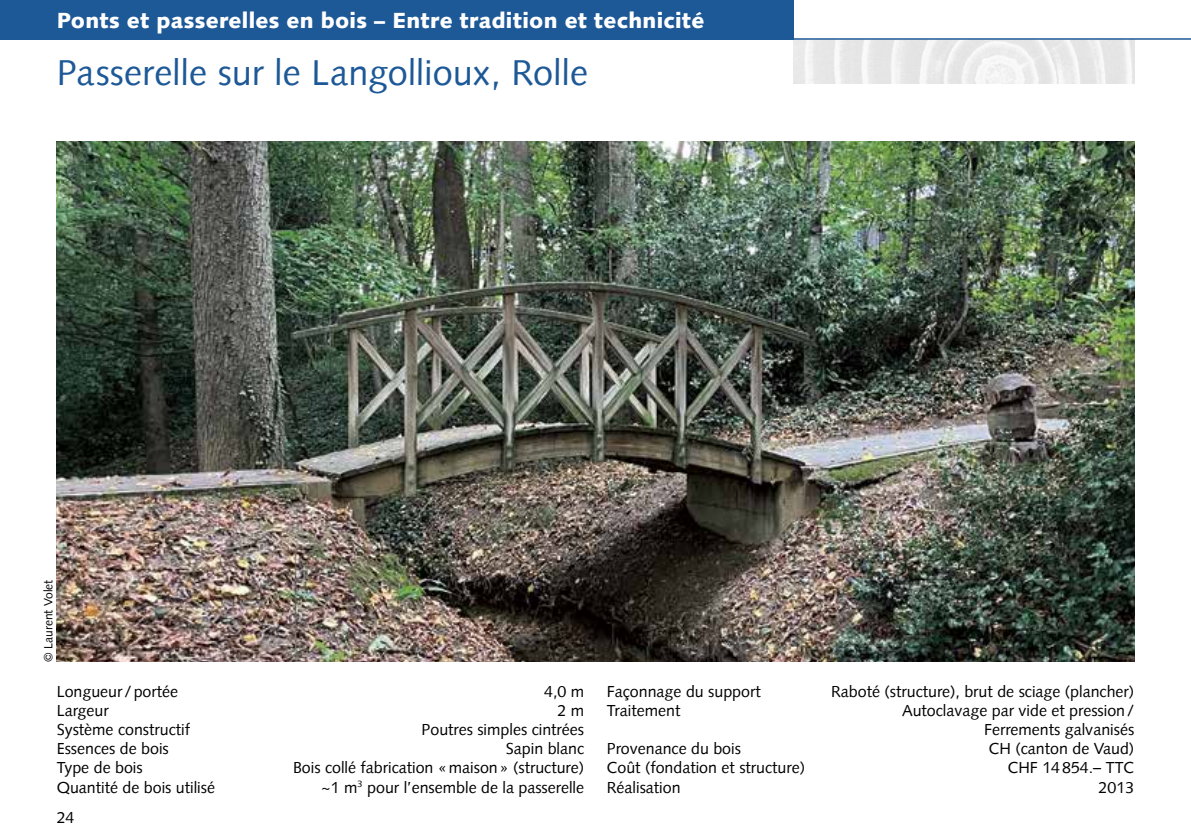
<style>
.page{position:relative;width:1191px;height:840px;background:#fff}
.page>*{position:absolute;margin:0;border:0;box-sizing:border-box;transform-origin:0 0}
.t1{font:36px "Syntax";letter-spacing:.005em;color:#1d5897}
.t2{font:900 22px "Syntax";letter-spacing:.015em;color:#fff}
.t3{font:16px/19.2px "Syntax";color:#000;text-align:right}
.t4{font:12px "Syntax";color:#000}
</style>
<div class="page">
<img style="left:794px;top:40px;width:340px;height:44px">
<div style="left:0;top:0;width:794px;height:40px;background:#1d5897"></div>
<hr style="left:794px;top:38px;width:397px;height:2px;background:#1d5897">
<img style="left:57px;top:142px;width:1077px;height:519px">
<h2 class="t2" style="left:57px;top:7px;width:649px">Ponts et passerelles en bois – Entre tradition et technicité</h2>
<h1 class="t1" style="left:57px;top:51px;width:533px">Passerelle sur le Langollioux, Rolle</h1>
<p class="t4" style="left:41px;top:661px;width:84px;rotate:-90deg">© Laurent Volet</p>
<p class="t3" style="left:57px;top:681px;width:123px">Longueur /portée</p>
<p class="t3" style="left:544px;top:681px;width:42px">4,0 m</p>
<p class="t3" style="left:57px;top:700px;width:54px">Largeur</p>
<p class="t3" style="left:557px;top:700px;width:28px">2 m</p>
<p class="t3" style="left:57px;top:719px;width:135px">Système constructif</p>
<p class="t3" style="left:421px;top:719px;width:164px">Poutres simples cintrées</p>
<p class="t3" style="left:57px;top:738px;width:114px">Essences de bois</p>
<p class="t3" style="left:506px;top:738px;width:80px">Sapin blanc</p>
<p class="t3" style="left:57px;top:758px;width:87px">Type de bois</p>
<p class="t3" style="left:293px;top:758px;width:293px">Bois collé fabrication «maison» (structure)</p>
<p class="t3" style="left:57px;top:777px;width:160px">Quantité de bois utilisé</p>
<p class="t3" style="left:321px;top:777px;width:264px">~1 m<sup>3</sup> pour l’ensemble de la passerelle</p>
<p class="t3" style="left:57px;top:807px;width:19px">24</p>
<p class="t3" style="left:607px;top:681px;width:155px">Façonnage du support</p>
<p class="t3" style="left:831px;top:681px;width:304px">Raboté (structure), brut de sciage (plancher)</p>
<p class="t3" style="left:607px;top:700px;width:75px">Traitement</p>
<p class="t3" style="left:902px;top:700px;width:234px">Autoclavage par vide et pression/<br>Ferrements galvanisés</p>
<p class="t3" style="left:607px;top:738px;width:136px">Provenance du bois</p>
<p class="t3" style="left:988px;top:738px;width:147px">CH (canton de Vaud)</p>
<p class="t3" style="left:607px;top:758px;width:200px">Coût (fondation et structure)</p>
<p class="t3" style="left:1007px;top:758px;width:128px">CHF 14854.– TTC</p>
<p class="t3" style="left:607px;top:777px;width:75px">Réalisation</p>
<p class="t3" style="left:1098px;top:777px;width:37px">2013</p>
</div>
